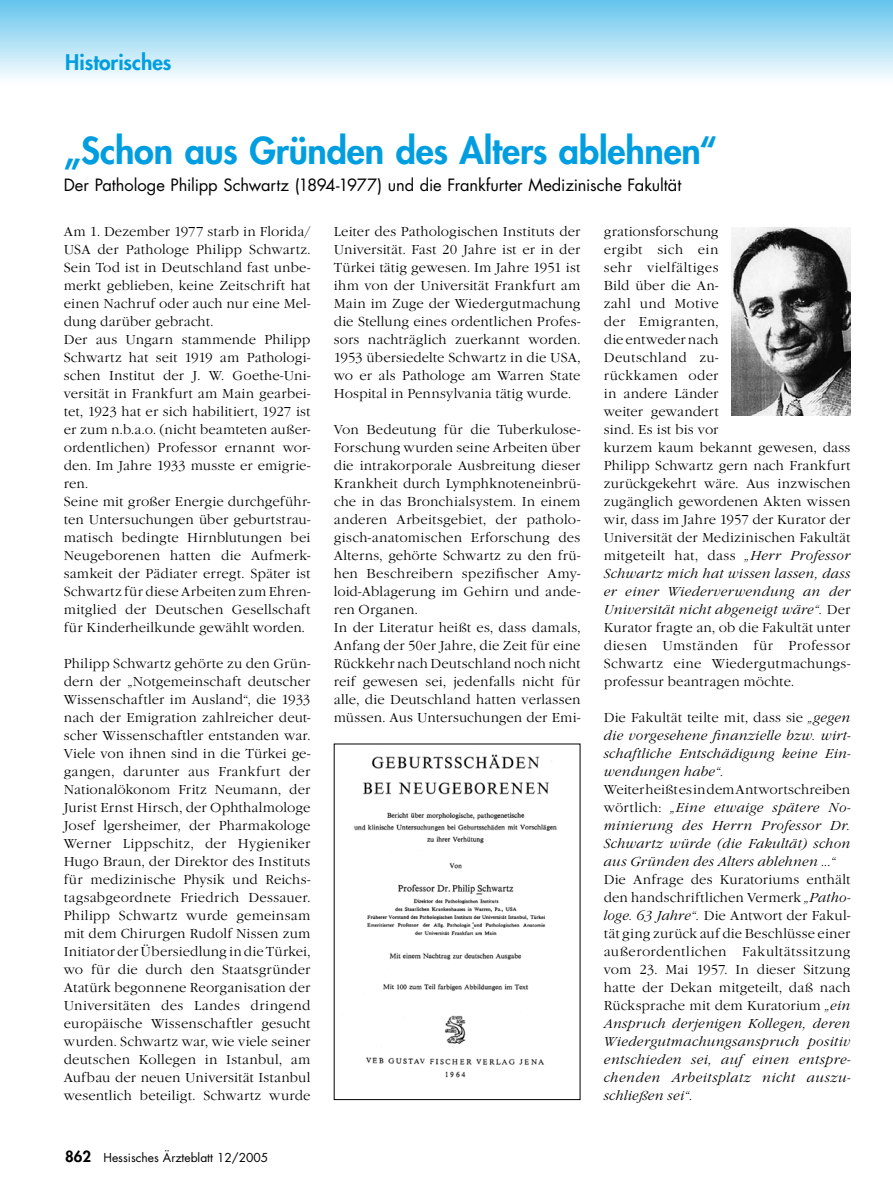
<style>
.page{position:relative;width:893px;height:1191px;background:#fff}
.page>*{position:absolute;margin:0;border:0;box-sizing:border-box;transform-origin:0 0}
.t1{font:800 36px "Futura";letter-spacing:-.005em;color:#009ee0}
.t2{font:800 21px "Futura";color:#009ee0}
.t3{font:16.5px "Futura";letter-spacing:-.005em;color:#000}
.t4{font:300 13.5px/18px "Garamond Itc T";letter-spacing:.01em;color:#000}
.t5{font:italic 300 13.5px/18px "Garamond Itc T";letter-spacing:.02em;color:#000;text-align:justify}
.t6{font:12px "Futura";color:#000}
.s1{font-weight:800;font-size:15px}
.s2{font-style:italic}
.s3{font-style:normal}
</style>
<div class="page">
<div style="left:0;top:0;width:893px;height:83px;background:linear-gradient(to bottom,#64c4ec,#fcfeff)"></div>
<img style="left:354px;top:754px;width:203px;height:324px">
<img style="left:731px;top:227px;width:119px;height:188px">
<h2 class="t2" style="left:65px;top:48px;width:108px">Historisches</h2>
<h1 class="t1" style="left:64px;top:126px;width:655px">„Schon aus Gründen des Alters ablehnen“</h1>
<p class="t3" style="left:64px;top:173px;width:619px">Der Pathologe Philipp Schwartz (1894-1977) und die Frankfurter Medizinische Fakultät</p>
<p class="t4" style="left:64px;top:222px;width:248px">Am 1. Dezember 1977 starb in Florida/ USA der Pathologe Philipp Schwartz.<br>Sein Tod ist in Deutschland fast unbe&shy;merkt geblieben, keine Zeitschrift hat einen Nachruf oder auch nur eine Mel&shy;dung darüber gebracht.<br>Der aus Ungarn stammende Philipp Schwartz hat seit 1919 am Pathologi&shy;schen Institut der J. W. Goethe-Uni&shy;versität in Frankfurt am Main gearbei&shy;tet, 1923 hat er sich habilitiert, 1927 ist er zum n.b.a.o. (nicht beamteten außer&shy;ordentlichen) Professor ernannt wor&shy;den. Im Jahre 1933 musste er emigrie&shy;ren.<br>Seine mit großer Energie durchgeführ&shy;ten Untersuchungen über geburtstrau&shy;matisch bedingte Hirnblutungen bei Neugeborenen hatten die Aufmerk&shy;samkeit der Pädiater erregt. Später ist Schwartz für diese Arbeiten zum Ehren&shy;mitglied der Deutschen Gesellschaft für Kinderheilkunde gewählt worden.</p>
<p class="t4" style="left:64px;top:654px;width:248px">Philipp Schwartz gehörte zu den Grün&shy;dern der „Notgemeinschaft deutscher Wissenschaftler im Ausland“, die 1933 nach der Emigration zahlreicher deut&shy;scher Wissenschaftler entstanden war.<br>Viele von ihnen sind in die Türkei ge-- gangen, darunter aus Frankfurt der Nationalökonom Fritz Neumann, der Jurist Ernst Hirsch, der Ophthalmologe Josef lgersheimer, der Pharmakologe Wer-ner Lippschitz, der Hygieniker Hugo Braun, der Direktor des Instituts für medizinische Physik und Reichs&shy;tagsabgeordnete Friedrich Dessauer.<br>Philipp Schwartz wurde gemeinsam mit dem Chirurgen Rudolf Nissen zum Initiator der Übersiedlung in die Türkei, wo für die durch den Staatsgründer Atatürk begonnene Reorganisation der Universitäten des Landes dringend euro--päische Wissenschaftler gesucht wurden. Schwartz war, wie viele seiner deutschen Kollegen in Istanbul, am Aufbau der neuen Universität Istanbul wesentlich beteiligt. Schwartz wurde</p>
<p class="t6" style="left:65px;top:1149px;width:204px"><span class="s1">862</span> Hessisches Ärzteblatt 12/2005</p>
<p class="t4" style="left:334px;top:222px;width:248px;text-align:justify">Leiter des Pathologischen Instituts der Universität. Fast 20 Jahre ist er in der Türkei tätig gewesen. Im Jahre 1951 ist ihm von der Universität Frankfurt am Main im Zuge der Wiedergutmachung die Stellung eines ordentlichen Profes&shy;sors nachträglich zuerkannt worden.<br>1953 übersiedelte Schwartz in die USA, wo er als Pathologe am Warren State Hospital in Pennsylvania tätig wurde.</p>
<p class="t4" style="left:334px;top:420px;width:248px">Von Bedeutung für die Tuberkulose-Forschung wurden seine Arbeiten über die intrakorporale Ausbreitung dieser Krankheit durch Lymphknoten-einbrü&shy;che in das Bronchialsystem. In einem anderen Arbeitsgebiet, der patholo&shy;gisch-anatomischen Erforschung des Alterns, gehörte Schwartz zu den frü&shy;hen Beschreibern spezifischer Amy&shy;loid-Ablagerung im Gehirn und ande&shy;ren Organen.<br>In der Literatur heißt es, dass damals, Anfang der 50er Jahre, die Zeit für eine Rückkehr nach Deutschland noch nicht reif gewesen sei, jedenfalls nicht für alle, die Deutschland hatten verlassen müssen. Aus Untersuchungen der Emi-</p>
<p class="t4" style="left:604px;top:222px;width:248px">gra-tions-for-schung<br>ergibt sich ein<br>sehr vielfältiges<br>Bild über die An--<br>zahl und Motive<br>der Emigranten,<br>die entweder nach<br>Deutschland zu--<br>rück-kamen oder<br>in andere Länder<br>weiter gewandert<br>sind. Es ist bis vor<br>kurzem kaum bekannt gewesen, dass<br>Philipp Schwartz gern nach Frankfurt zurückgekehrt wäre. Aus inzwischen zugänglich gewordenen Akten wissen wir, dass im Jahre 1957 der Kurator der<br>Universität der Medizinischen Fakultät mitgeteilt hat, dass <span class="s2">„Herr Professor<br>Schwartz mich hat wissen lassen, dass er einer Wiederverwendung an der<br>Universität nicht abgeneigt wäre“.</span> Der<br>Kurator fragte an, ob die Fakultät unter diesen Umständen für Professor<br>Schwartz eine Wiedergutmachungs&shy;professur beantragen möchte.</p>
<p class="t5" style="left:604px;top:708px;width:248px"><span class="s3">Die Fakultät teilte mit, dass sie</span> „gegen die vorgesehene finanzielle bzw. wirt&shy;schaftliche Entschädigung keine Ein&shy;wendungen habe“.</p>
<p class="t5" style="left:604px;top:780px;width:248px;text-align:left"><span class="s3">Weiter heißt es in dem Antwortschreiben wörtlich:</span> „Eine etwaige spätere No-- minierung des Herrn Professor Dr.<br>Schwartz würde (die Fakultät) schon aus Gründen des Alters ablehnen ...“</p>
<p class="t4" style="left:604px;top:870px;width:248px;text-align:justify">Die Anfrage des Kuratoriums enthält den handschriftlichen Vermerk <span class="s2">„Patho&shy;loge. 63 Jahre“.</span> Die Antwort der Fakul&shy;tät ging zurück auf die Beschlüsse einer außerordentlichen Fakultätssitzung vom 23. Mai 1957. In dieser Sitzung hatte der Dekan mitgeteilt, daß nach Rücksprache mit dem Kuratorium <span class="s2">„ein Anspruch derjenigen Kollegen, deren Wiedergutmachungsanspruch positiv entschieden sei, auf einen entspre&shy;chenden Arbeitsplatz nicht auszu&shy;schließen sei“.</span></p>
</div>
